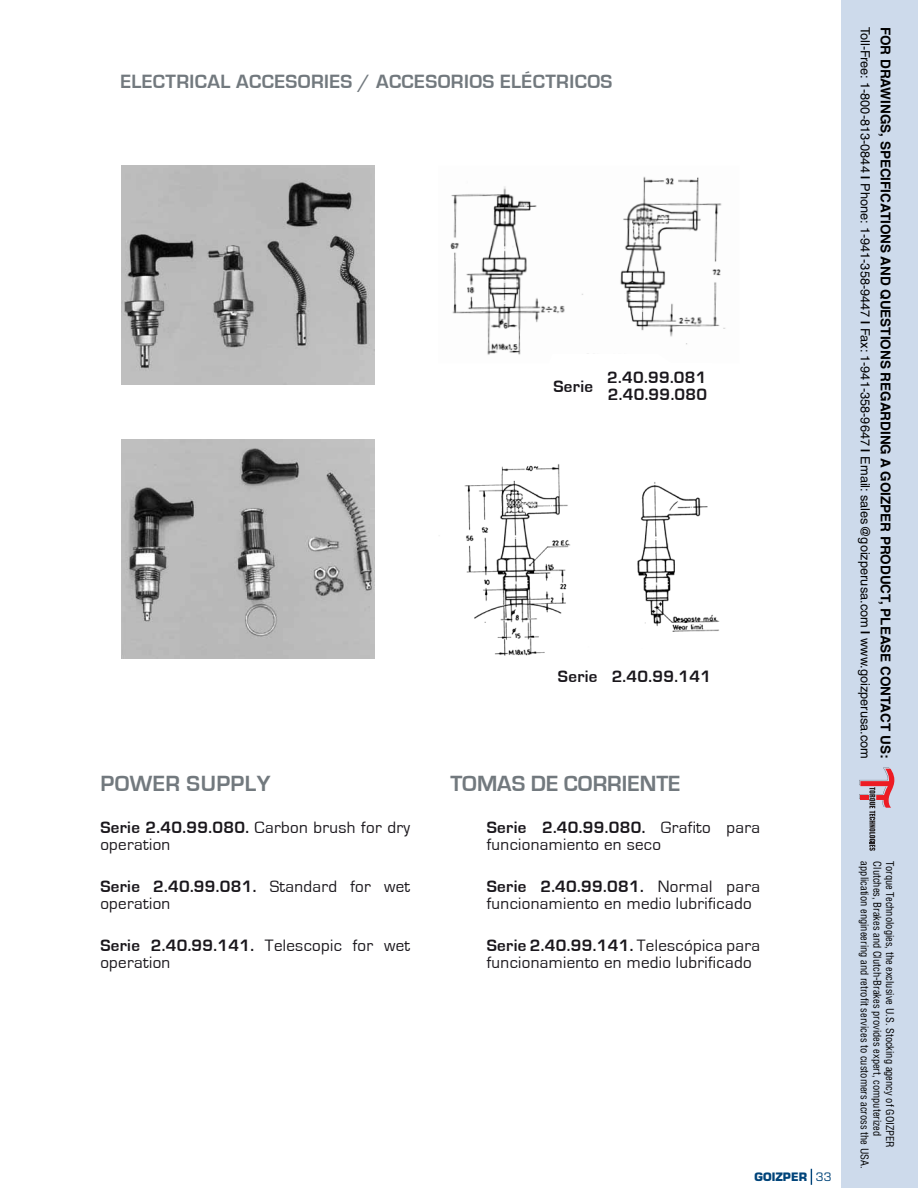
<style>
.page{position:relative;width:918px;height:1188px;background:#fff}
.page>*{position:absolute;margin:0;border:0;box-sizing:border-box;transform-origin:0 0}
.t1{font:700 22.65px "Eurostile";color:#72797e}
.t2{font:700 22.65px "Eurostile";letter-spacing:.02em;color:#72797e}
.t3{font:700 19.8px "Eurostile";letter-spacing:.02em;color:#72797e}
.t4{font:16.95px/17px "Eurostile";letter-spacing:.02em;color:#1a171c}
.t5{font:700 16.95px/16.8px "Eurostile";letter-spacing:.02em;color:#1a171c}
.t6{font:700 13.5px "Helvetica";color:#000}
.t7{font:12.75px "Helvetica";color:#000}
.t8{font:700 11.25px "Eurostile LT Std";color:#00447a}
.t9{font:condensed 10.5px "Helvetica";color:#000}
.s1{font-weight:700}
.s2{font-weight:400}
</style>
<div class="page">
<div style="left:840px;top:0;width:78px;height:1188px;background:#cddaeb"></div>
<svg style="left:859px;top:768px;width:35px;height:83px"></svg>
<img style="left:122px;top:166px;width:253px;height:219px">
<img style="left:122px;top:439px;width:253px;height:219px">
<img style="left:450px;top:176px;width:276px;height:179px">
<img style="left:439px;top:464px;width:281px;height:192px">
<svg style="left:811px;top:1169px;width:1px;height:16px"></svg>
<p class="t3" style="left:120px;top:70px;width:494px">ELECTRICAL ACCESORIES / ACCESORIOS ELÉCTRICOS</p>
<p class="t5" style="left:553px;top:378px;width:41px">Serie</p>
<p class="t5" style="left:607px;top:370px;width:102px">2.40.99.081<br>2.40.99.080</p>
<p class="t5" style="left:558px;top:668px;width:155px">Serie 2.40.99.141</p>
<h1 class="t2" style="left:100px;top:772px;width:172px">POWER SUPPLY</h1>
<h1 class="t1" style="left:450px;top:772px;width:232px">TOMAS DE CORRIENTE</h1>
<p class="t4" style="left:100px;top:819px;width:311px"><span class="s1">Serie 2.40.99.080.</span> Carbon brush for dry operation</p>
<p class="t4" style="left:100px;top:878px;width:311px"><span class="s1">Serie 2.40.99.081.</span> Standard for wet operation</p>
<p class="t4" style="left:100px;top:937px;width:311px"><span class="s1">Serie 2.40.99.141.</span> Telescopic for wet operation</p>
<p class="t4" style="left:487px;top:819px;width:275px"><span class="s1">Serie 2.40.99.080.</span> Grafito para funcionamiento en seco</p>
<p class="t4" style="left:487px;top:878px;width:275px"><span class="s1">Serie 2.40.99.081.</span> Normal para funcionamiento en medio lubrificado</p>
<p class="t4" style="left:487px;top:937px;width:275px"><span class="s1">Serie 2.40.99.141.</span> Telescópica para funcionamiento en medio lubrificado</p>
<p class="t8" style="left:755px;top:1170px;width:78px">GOIZPER <span class="s2">33</span></p>
<p class="t7" style="left:873px;top:27px;width:734px;rotate:90deg">Toll-Free: 1-800-813-0844 <span class="s1">|</span> Phone: 1-941-358-9447 <span class="s1">|</span> Fax: 1-941-358-9647 <span class="s1">|</span> Email: sales@goizperusa.com <span class="s1">|</span> www.goizperusa.com</p>
<p class="t6" style="left:896px;top:27px;width:733px;rotate:90deg">For drawings, specifications and questions regarding a GOIZPER product, please contact us:</p>
<p class="t9" style="left:871px;top:861px;width:308px;rotate:90deg">application engineering and retrofit services to customers across the USA.</p>
<p class="t9" style="left:884px;top:861px;width:276px;rotate:90deg">Clutches, Brakes and Clutch-Brakes provides expert, computerized</p>
<p class="t9" style="left:896px;top:861px;width:288px;rotate:90deg">Torque Technologies, the exclusive U.S. Stocking agency of GOIZPER</p>
</div>
